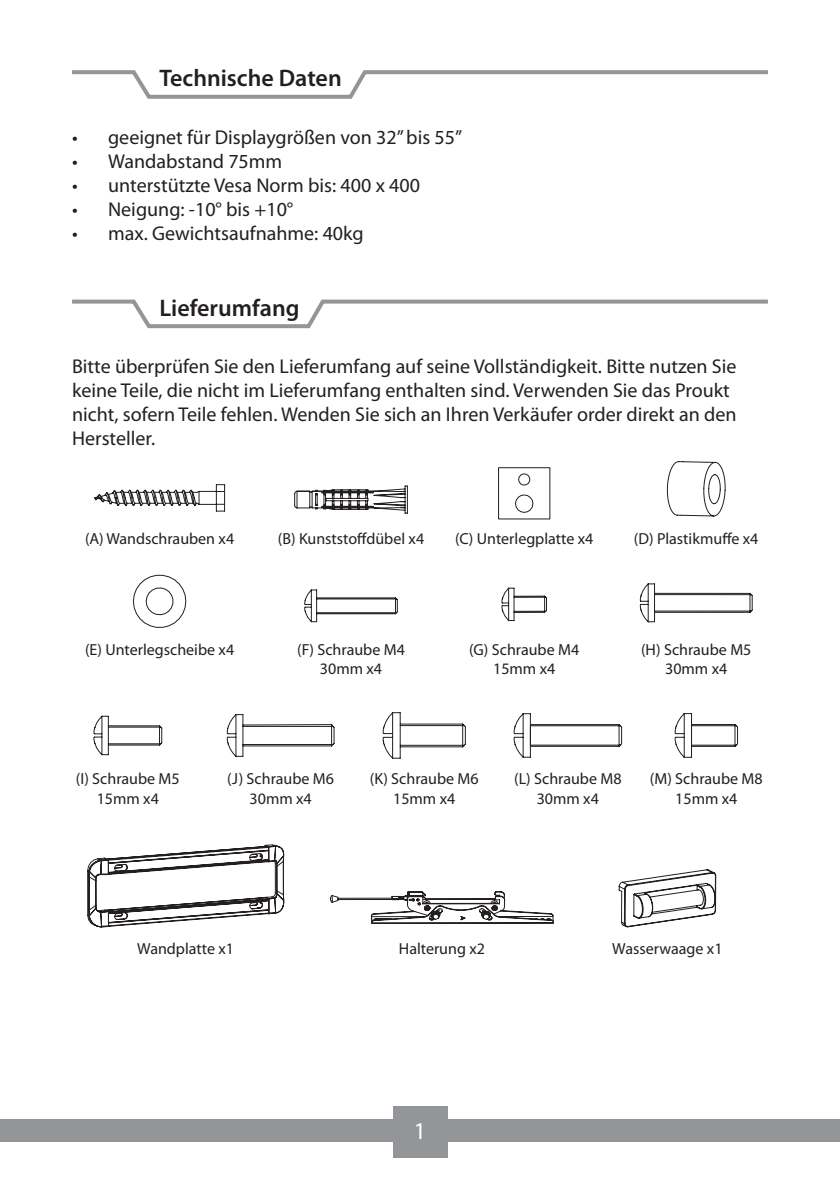
<style>
.page{position:relative;width:840px;height:1191px;background:#fff}
.page>*{position:absolute;margin:0;border:0;box-sizing:border-box;transform-origin:0 0}
.t1{font:600 24px "Myriad Pro";color:#231f20}
.t2{font:24px "Myriad Pro";color:#fff}
.t3{font:20px/24px "Myriad Pro";color:#231f20}
.t4{font:16px/19.2px "Myriad Pro";color:#231f20;text-align:center}
</style>
<div class="page">
<div style="left:0;top:1119px;width:839px;height:22px;background:#939598"></div>
<div style="left:392px;top:1106px;width:55px;height:51px;background:#939598"></div>
<svg style="left:72px;top:70px;width:696px;height:29px"></svg>
<svg style="left:72px;top:299px;width:696px;height:30px"></svg>
<svg style="left:94px;top:484px;width:131px;height:27px"></svg>
<svg style="left:294px;top:485px;width:113px;height:28px"></svg>
<svg style="left:498px;top:467px;width:52px;height:52px"></svg>
<svg style="left:666px;top:461px;width:59px;height:55px"></svg>
<svg style="left:133px;top:575px;width:53px;height:53px"></svg>
<svg style="left:304px;top:589px;width:94px;height:33px"></svg>
<svg style="left:501px;top:587px;width:46px;height:34px"></svg>
<svg style="left:639px;top:583px;width:113px;height:39px"></svg>
<svg style="left:93px;top:715px;width:69px;height:40px"></svg>
<svg style="left:227px;top:714px;width:107px;height:43px"></svg>
<svg style="left:382px;top:712px;width:84px;height:47px"></svg>
<svg style="left:513px;top:713px;width:109px;height:45px"></svg>
<svg style="left:674px;top:713px;width:63px;height:45px"></svg>
<svg style="left:87px;top:844px;width:197px;height:83px"></svg>
<svg style="left:330px;top:891px;width:223px;height:32px"></svg>
<svg style="left:618px;top:869px;width:98px;height:58px"></svg>
<p class="t1" style="left:159px;top:65px;width:184px">Technische Daten</p>
<p class="t3" style="left:72px;top:125px;width:391px">• geeignet für Displaygrößen von 32” bis 55”</p>
<p class="t3" style="left:72px;top:149px;width:211px">• Wandabstand 75mm</p>
<p class="t3" style="left:72px;top:173px;width:349px">• unterstützte Vesa Norm bis: 400 x 400</p>
<p class="t3" style="left:72px;top:197px;width:222px">• Neigung: -10° bis +10°</p>
<p class="t3" style="left:72px;top:221px;width:293px">• max. Gewichtsaufnahme: 40kg</p>
<p class="t1" style="left:159px;top:294px;width:142px">Lieferumfang</p>
<p class="t3" style="left:72px;top:355px;width:665px">Bitte überprüfen Sie den Lieferumfang auf seine Vollständigkeit. Bitte nutzen Sie keine Teile, die nicht im Lieferumfang enthalten sind. Verwenden Sie das Proukt nicht, sofern Teile fehlen. Wenden Sie sich an Ihren Verkäufer order direkt an den Hersteller.</p>
<p class="t4" style="left:85px;top:529px;width:151px">(A) Wandschrauben x4</p>
<p class="t4" style="left:85px;top:640px;width:151px">(E) Unterlegscheibe x4</p>
<p class="t4" style="left:278px;top:529px;width:148px">(B) Kunststoffdübel x4</p>
<p class="t4" style="left:455px;top:529px;width:140px">(C) Unterlegplatte x4</p>
<p class="t4" style="left:633px;top:529px;width:126px">(D) Plastikmuffe x4</p>
<p class="t4" style="left:297px;top:640px;width:109px">(F) Schraube M4<br>30mm x4</p>
<p class="t4" style="left:469px;top:640px;width:111px">(G) Schraube M4<br>15mm x4</p>
<p class="t4" style="left:640px;top:640px;width:112px">(H) Schraube M5<br>30mm x4</p>
<p class="t4" style="left:76px;top:770px;width:105px">(I) Schraube M5<br>15mm x4</p>
<p class="t4" style="left:649px;top:770px;width:114px">(M) Schraube M8<br>15mm x4</p>
<p class="t4" style="left:227px;top:770px;width:108px">(J) Schraube M6<br>30mm x4</p>
<p class="t4" style="left:369px;top:770px;width:110px">(K) Schraube M6<br>15mm x4</p>
<p class="t4" style="left:514px;top:770px;width:109px">(L) Schraube M8<br>30mm x4</p>
<p class="t4" style="left:137px;top:939px;width:98px">Wandplatte x1</p>
<p class="t4" style="left:398px;top:939px;width:88px">Halterung x2</p>
<p class="t4" style="left:612px;top:939px;width:112px">Wasserwaage x1</p>
<p class="t2" style="left:413px;top:1117px;width:14px">1</p>
</div>
